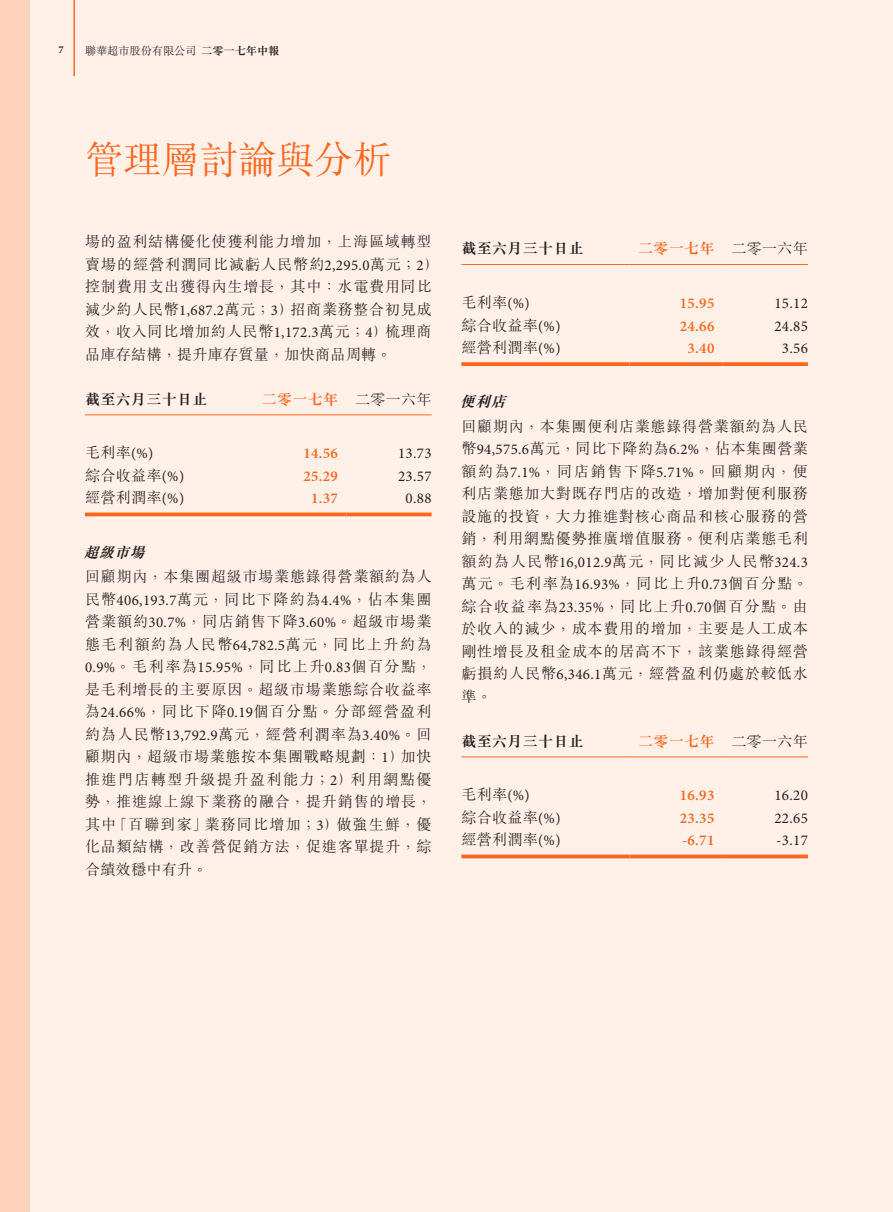
<style>
.page{position:relative;width:893px;height:1212px;background:#fff0e8}
.page>*{position:absolute;margin:0;border:0;box-sizing:border-box;transform-origin:0 0}
.t1{font:300 38.25px "M Sung HK";color:#ff661c}
.t2{font:300 15px/22.5px "M Sung HK";letter-spacing:.055em;color:#231f20}
.t3{font:300 15px/22.5px "M Sung HK";letter-spacing:.08em;color:#231f20;text-align:right}
.t4{font:300 15px/22.5px "M Sung HK";letter-spacing:.025em;color:#231f20}
.t5{font:15px "Minion Pro";letter-spacing:.025em;color:#231f20}
.t6{font:600 15px "Minion Pro";letter-spacing:.02em;color:#ff661c}
.t7{font:700 15px "M Sung HK";letter-spacing:.02em;color:#231f20}
.t8{font:300 15px "M Sung HK";letter-spacing:.1em;color:#231f20}
.t9{font:700 15px "M Sung HK";letter-spacing:.02em;color:#ff661c}
.t10{font:italic 700 15px "M Sung HK";color:#231f20}
.t11{font:300 11.25px "M Sung HK";letter-spacing:-.01em;color:#231f20}
.t12{font:700 10.5px "Minion Pro";color:#231f20}
.s1{font-weight:700}
.s2{font-family:"Minion Pro";font-weight:400}
</style>
<div class="page">
<div style="left:0;top:0;width:30px;height:1212px;background:#ffd3bb"></div>
<hr style="left:73px;top:0;width:2px;height:76px;background:#ff661c">
<hr style="left:85px;top:414px;width:168px;height:1px;background:#ff661c">
<hr style="left:253px;top:414px;width:94px;height:1px;background:#ff661c">
<hr style="left:347px;top:414px;width:85px;height:1px;background:#ff661c">
<svg style="left:85px;top:512px;width:168px;height:4px"></svg>
<svg style="left:253px;top:512px;width:94px;height:4px"></svg>
<svg style="left:347px;top:512px;width:85px;height:4px"></svg>
<hr style="left:461px;top:264px;width:168px;height:1px;background:#ff661c">
<hr style="left:629px;top:264px;width:94px;height:1px;background:#ff661c">
<hr style="left:723px;top:264px;width:85px;height:1px;background:#ff661c">
<svg style="left:461px;top:362px;width:168px;height:4px"></svg>
<svg style="left:629px;top:362px;width:94px;height:4px"></svg>
<svg style="left:723px;top:362px;width:85px;height:4px"></svg>
<hr style="left:461px;top:756px;width:168px;height:1px;background:#ff661c">
<hr style="left:629px;top:756px;width:94px;height:1px;background:#ff661c">
<hr style="left:723px;top:756px;width:85px;height:1px;background:#ff661c">
<hr style="left:461px;top:855px;width:168px;height:3px;background:#ff661c">
<hr style="left:629px;top:855px;width:94px;height:3px;background:#ff661c">
<hr style="left:723px;top:855px;width:85px;height:3px;background:#ff661c">
<p class="t12" style="left:59px;top:43px;width:7px">7</p>
<p class="t11" style="left:85px;top:43px;width:196px">聯華超市股份有限公司<span class="s1">二零一七年中報</span></p>
<h1 class="t1" style="left:85px;top:134px;width:307px">管理層討論與分析</h1>
<p class="t2" style="left:85px;top:230px;width:348px">場的盈利結構優化使獲利能力增加，上海區域轉型</p>
<p class="t2" style="left:85px;top:252px;width:356px">賣場的經營利潤同比減虧人民幣約<span class="s2">2,295.0</span>萬元; (<span class="s2">2</span></p>
<p class="t2" style="left:85px;top:275px;width:348px">控制費用支出獲得內生增長，其中：水電費用同比</p>
<p class="t2" style="left:290px;top:297px;width:143px">招商業務整合初見成</p>
<p class="t2" style="left:85px;top:297px;width:210px">減少約人民幣<span class="s2">1,687.2</span>萬元；）<span class="s2">3</span></p>
<p class="t4" style="left:85px;top:320px;width:308px">效，收入同比增加約人民幣<span class="s2">1,172.3</span>萬元；）<span class="s2">4</span>品庫存結構，提升庫存質量，加快商品周轉。</p>
<p class="t2" style="left:355px;top:387px;width:78px">二零一六年</p>
<p class="t2" style="left:385px;top:320px;width:48px">梳理商</p>
<p class="t7" style="left:85px;top:389px;width:124px">截至六月三十日止</p>
<p class="t9" style="left:262px;top:389px;width:78px">二零一七年</p>
<p class="t2" style="left:85px;top:441px;width:70px">毛利率 <span class="s2">%) (</span></p>
<p class="t2" style="left:85px;top:463px;width:101px">綜合收益率 <span class="s2">%) (</span></p>
<p class="t6" style="left:303px;top:443px;width:36px">14.56</p>
<p class="t6" style="left:303px;top:466px;width:36px">25.29</p>
<p class="t5" style="left:398px;top:443px;width:35px">13.73</p>
<p class="t5" style="left:398px;top:466px;width:35px">23.57</p>
<p class="t2" style="left:85px;top:486px;width:101px">經營利潤率 <span class="s2">%) (</span></p>
<p class="t10" style="left:83px;top:541px;width:68px">超級市場</p>
<p class="t3" style="left:85px;top:565px;width:348px">回顧期內，本集團超級市場業態錄得營業額約為人民幣<span class="s2">406,193.7</span>萬元，同比下降約為<span class="s2">4.4%</span>，佔本集團營業額約<span class="s2">30.7%</span>，同店銷售下降<span class="s2">3.60%</span>。超級市場業態毛利額約為人民幣<span class="s2">64,782.5</span>萬元，同比上升約為<br><span class="s2">0.9%</span>。毛利率為<span class="s2">15.95%</span>，同比上升<span class="s2">0.83</span>個百分點，是毛利增長的主要原因。超級市場業態綜合收益率為<span class="s2">24.66%</span>，同比下降<span class="s2">0.19</span>個百分點。分部經營盈利約為人民幣<span class="s2">13,792.9</span>萬元，經營利潤率為<span class="s2">3.40%</span>。回加快</p>
<p class="t6" style="left:311px;top:488px;width:28px">1.37</p>
<p class="t5" style="left:406px;top:488px;width:28px">0.88</p>
<p class="t2" style="left:85px;top:745px;width:320px">顧期內，超級市場業態按本集團戰略規劃：<span class="s2">1</span>）</p>
<p class="t8" style="left:85px;top:768px;width:348px">推進門店轉型升級提升盈利能力；）<span class="s2">2</span> 利用網點優</p>
<p class="t2" style="left:85px;top:790px;width:348px">勢，推進線上線下業務的融合，提升銷售的增長，</p>
<p class="t2" style="left:336px;top:812px;width:97px">做強生鮮，優</p>
<p class="t2" style="left:205px;top:812px;width:136px">業務同比增加；）<span class="s2">3</span></p>
<p class="t2" style="left:85px;top:812px;width:348px">其中<br>化品類結構，改善營促銷方法，促進客單提升，綜合績效穩中有升。</p>
<p class="t2" style="left:113px;top:812px;width:96px">「百聯到家」</p>
<p class="t7" style="left:461px;top:238px;width:124px">截至六月三十日止</p>
<p class="t9" style="left:638px;top:238px;width:78px">二零一七年</p>
<p class="t2" style="left:732px;top:237px;width:78px">二零一六年</p>
<p class="t2" style="left:461px;top:291px;width:70px">毛利率 <span class="s2">%) (</span></p>
<p class="t6" style="left:680px;top:293px;width:36px">15.95</p>
<p class="t5" style="left:774px;top:293px;width:35px">15.12</p>
<p class="t2" style="left:461px;top:313px;width:101px">綜合收益率 <span class="s2">%) (</span></p>
<p class="t6" style="left:680px;top:315px;width:36px">24.66</p>
<p class="t5" style="left:774px;top:316px;width:35px">24.85</p>
<p class="t2" style="left:461px;top:336px;width:101px">經營利潤率 <span class="s2">%) (</span></p>
<p class="t10" style="left:460px;top:391px;width:52px">便利店</p>
<p class="t2" style="left:461px;top:414px;width:348px;text-align:justify">回顧期內，本集團便利店業態錄得營業額約為人民幣<span class="s2">94,575.6</span>萬元，同比下降約為<span class="s2">6.2%</span>，佔本集團營業額約為<span class="s2">7.1%</span>，同店銷售下降<span class="s2">5.71%</span>。回顧期內，便利店業態加大對既存門店的改造，增加對便利服務設施的投資，大力推進對核心商品和核心服務的營銷，利用網點優勢推廣增值服務。便利店業態毛利額約為人民幣<span class="s2">16,012.9</span>萬元，同比減少人民幣<span class="s2">324.3</span>萬元。毛利率為<span class="s2">16.93%</span>，同比上升<span class="s2">0.73</span>個百分點。綜合收益率為<span class="s2">23.35%</span>，同比上升<span class="s2">0.70</span>個百分點。由於收入的減少，成本費用的增加，主要是人工成本剛性增長及租金成本的居高不下，該業態錄得經營虧損約人民幣<span class="s2">6,346.1</span>萬元，經營盈利仍處於較低水準。</p>
<p class="t2" style="left:732px;top:729px;width:78px">二零一六年</p>
<p class="t5" style="left:782px;top:338px;width:28px">3.56</p>
<p class="t6" style="left:687px;top:338px;width:28px">3.40</p>
<p class="t7" style="left:461px;top:731px;width:124px">截至六月三十日止</p>
<p class="t9" style="left:638px;top:731px;width:78px">二零一七年</p>
<p class="t2" style="left:461px;top:783px;width:70px">毛利率 <span class="s2">%) (</span></p>
<p class="t6" style="left:680px;top:785px;width:36px">16.93</p>
<p class="t5" style="left:774px;top:785px;width:35px">16.20</p>
<p class="t2" style="left:461px;top:805px;width:101px">綜合收益率 <span class="s2">%) (</span></p>
<p class="t6" style="left:680px;top:808px;width:36px">23.35</p>
<p class="t5" style="left:774px;top:808px;width:35px">22.65</p>
<p class="t2" style="left:461px;top:828px;width:101px">經營利潤率 <span class="s2">%) (</span></p>
<p class="t6" style="left:682px;top:830px;width:34px">-6.71</p>
<p class="t5" style="left:776px;top:830px;width:33px">-3.17</p>
</div>
